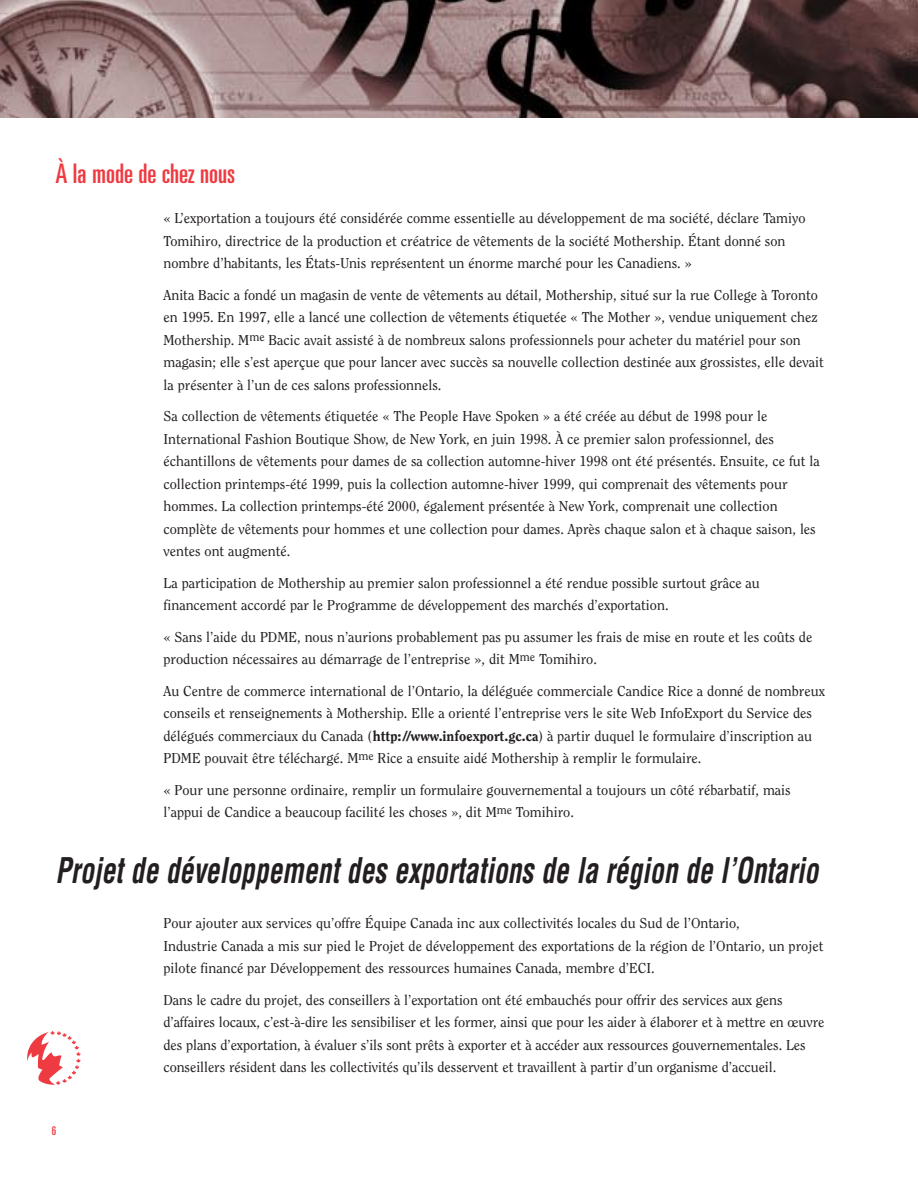
<style>
.page{position:relative;width:918px;height:1188px;background:#fff}
.page>*{position:absolute;margin:0;border:0;box-sizing:border-box;transform-origin:0 0}
.t1{font:italic 700 condensed 34.5px "Helvetica";color:#231f20;scale:.8 1}
.t2{font:ultra-condensed 27px "Univers";color:#ee3a41}
.t3{font:14.25px/22.5px "Clearface";color:#231f20}
.t4{font:ultra-condensed 12px "Univers";color:#ee3a41}
.s1{font-weight:800}
</style>
<div class="page">
<img style="left:0;top:0;width:918px;height:118px">
<svg style="left:27px;top:1031px;width:54px;height:54px"></svg>
<h2 class="t2" style="left:56px;top:163px;width:181px">À la mode de chez nous</h2>
<p class="t3" style="left:164px;top:208px;width:644px">« L’exportation a toujours été considérée comme essentielle au développement de ma société, déclare Tamiyo<br>Tomihiro, directrice de la production et créatrice de vêtements de la société Mothership. Étant donné son nombre d’habitants, les États-Unis représentent un énorme marché pour les Canadiens. »</p>
<p class="t3" style="left:164px;top:285px;width:662px">Anita Bacic a fondé un magasin de vente de vêtements au détail, Mothership, situé sur la rue College à Toronto en 1995. En 1997, elle a lancé une collection de vêtements étiquetée « The Mother », vendue uniquement chez Mothership. M<sup>me</sup> Bacic avait assisté à de nombreux salons professionnels pour acheter du matériel pour son magasin; elle s’est aperçue que pour lancer avec succès sa nouvelle collection destinée aux grossistes, elle devait la présenter à l’un de ces salons professionnels.</p>
<p class="t3" style="left:164px;top:406px;width:658px">Sa collection de vêtements étiquetée « The People Have Spoken » a été créée au début de 1998 pour le International Fashion Boutique Show, de New York, en juin 1998. À ce premier salon professionnel, des échantillons de vêtements pour dames de sa collection automne-hiver 1998 ont été présentés. Ensuite, ce fut la collection printemps-été 1999, puis la collection automne-hiver 1999, qui comprenait des vêtements pour hommes. La collection printemps-été 2000, également présentée à New York, comprenait une collection complète de vêtements pour hommes et une collection pour dames. Après chaque salon et à chaque saison, les ventes ont augmenté.</p>
<p class="t3" style="left:164px;top:573px;width:598px">La participation de Mothership au premier salon professionnel a été rendue possible surtout grâce au financement accordé par le Programme de développement des marchés d’exportation.</p>
<p class="t3" style="left:164px;top:627px;width:650px">« Sans l’aide du PDME, nous n’aurions probablement pas pu assumer les frais de mise en route et les coûts de production nécessaires au démarrage de l’entreprise », dit M<sup>me</sup> Tomihiro.</p>
<p class="t3" style="left:164px;top:681px;width:663px">Au Centre de commerce international de l’Ontario, la déléguée commerciale Candice Rice a donné de nombreux conseils et renseignements à Mothership. Elle a orienté l’entreprise vers le site Web InfoExport du Service des délégués commerciaux du Canada (<span class="s1">http://www.infoexport.gc.ca</span>) à partir duquel le formulaire d’inscription au PDME pouvait être téléchargé. M<sup>me</sup> Rice a ensuite aidé Mothership à remplir le formulaire.</p>
<p class="t3" style="left:163px;top:780px;width:629px">« Pour une personne ordinaire, remplir un formulaire gouvernemental a toujours un côté rébarbatif, mais l’appui de Candice a beaucoup facilité les choses », dit M<sup>me</sup> Tomihiro.</p>
<h1 class="t1" style="left:56px;top:858px;width:962px">Projet de développement des exportations de la région de l’Ontario</h1>
<p class="t3" style="left:164px;top:913px;width:661px">Pour ajouter aux services qu’offre Équipe Canada inc aux collectivités locales du Sud de l’Ontario,<br>Industrie Canada a mis sur pied le Projet de développement des exportations de la région de l’Ontario, un projet pilote financé par Développement des ressources humaines Canada, membre d’ECI.</p>
<p class="t3" style="left:164px;top:990px;width:663px">Dans le cadre du projet, des conseillers à l’exportation ont été embauchés pour offrir des services aux gens d’affaires locaux, c’est-à-dire les sensibiliser et les former, ainsi que pour les aider à élaborer et à mettre en œuvre des plans d’exportation, à évaluer s’ils sont prêts à exporter et à accéder aux ressources gouvernementales. Les conseillers résident dans les collectivités qu’ils desservent et travaillent à partir d’un organisme d’accueil.</p>
<p class="t4" style="left:52px;top:1126px;width:6px">6</p>
</div>
